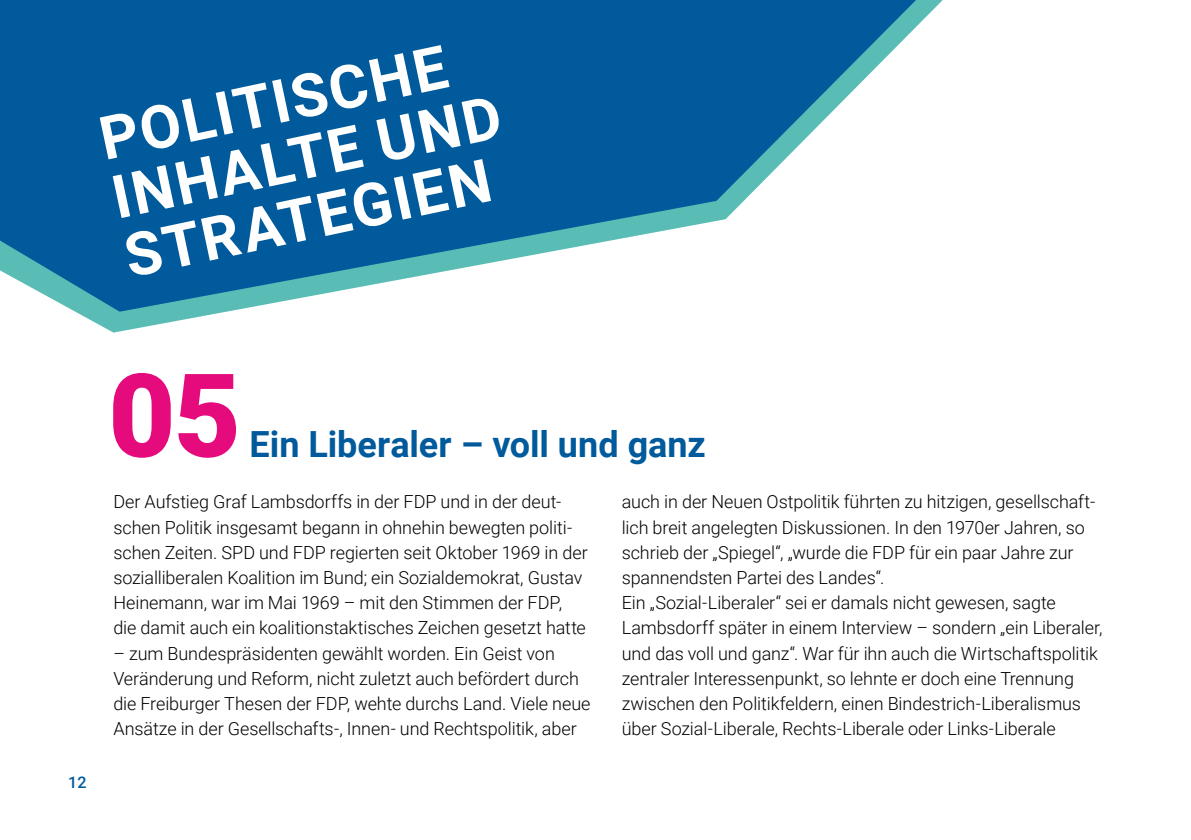
<style>
.page{position:relative;width:1191px;height:840px;background:#fff}
.page>*{position:absolute;margin:0;border:0;box-sizing:border-box;transform-origin:0 0}
.t1{font:900 116px "Roboto";color:#e50b7d}
.t2{font:700 60px/60px "Roboto";color:#fff}
.t3{font:700 36px "Roboto";color:#005a9b}
.t4{font:300 18px/25.2px "Roboto";letter-spacing:-.005em;color:#000}
.t5{font:500 16px "Roboto";color:#005a9b}
</style>
<div class="page">
<svg style="left:74px;top:0;width:868px;height:332px"></svg>
<svg style="left:0;top:0;width:916px;height:311px;fill:#005a9b"></svg>
<h2 class="t2" style="left:94px;top:108px;width:398px;rotate:-12deg">POLITISCHE<br>INHALTE UND<br>STRATEGIEN</h2>
<p class="t5" style="left:68px;top:771px;width:20px">12</p>
<h1 class="t1" style="left:108px;top:334px;width:134px">05</h1>
<h3 class="t3" style="left:249px;top:418px;width:458px">Ein Liberaler – voll und ganz</h3>
<p class="t4" style="left:113px;top:488px;width:476px">Der Aufstieg Graf Lambsdorffs in der FDP und in der deut&shy;schen Politik insgesamt begann in ohnehin bewegten politi&shy;schen Zeiten. SPD und FDP regierten seit Oktober 1969 in der sozialliberalen Koalition im Bund; ein Sozialdemokrat, Gustav Heinemann, war im Mai 1969 – mit den Stimmen der FDP, die damit auch ein koalitionstaktisches Zeichen gesetzt hatte</p>
<p class="t4" style="left:113px;top:639px;width:479px">– zum Bundespräsidenten gewählt worden. Ein Geist von Veränderung und Reform, nicht zuletzt auch befördert durch die Freiburger Thesen der FDP, wehte durchs Land. Viele neue Ansätze in der Gesellschafts-, Innen- und Rechtspolitik, aber</p>
<p class="t4" style="left:621px;top:488px;width:482px">auch in der Neuen Ostpolitik führten zu hitzigen, gesellschaft&shy;lich breit angelegten Diskussionen. In den 1970er Jahren, so schrieb der „Spiegel“, „wurde die FDP für ein paar Jahre zur spannendsten Partei des Landes“.<br>Ein „Sozial-Liberaler“ sei er damals nicht gewesen, sagte Lambsdorff später in einem Interview – sondern „ein Liberaler, und das voll und ganz“. War für ihn auch die Wirtschaftspolitik zentraler Interessenpunkt, so lehnte er doch eine Trennung zwischen den Politikfeldern, einen Bindestrich-Liberalismus über Sozial-Liberale, Rechts-Liberale oder Links-Liberale</p>
</div>
